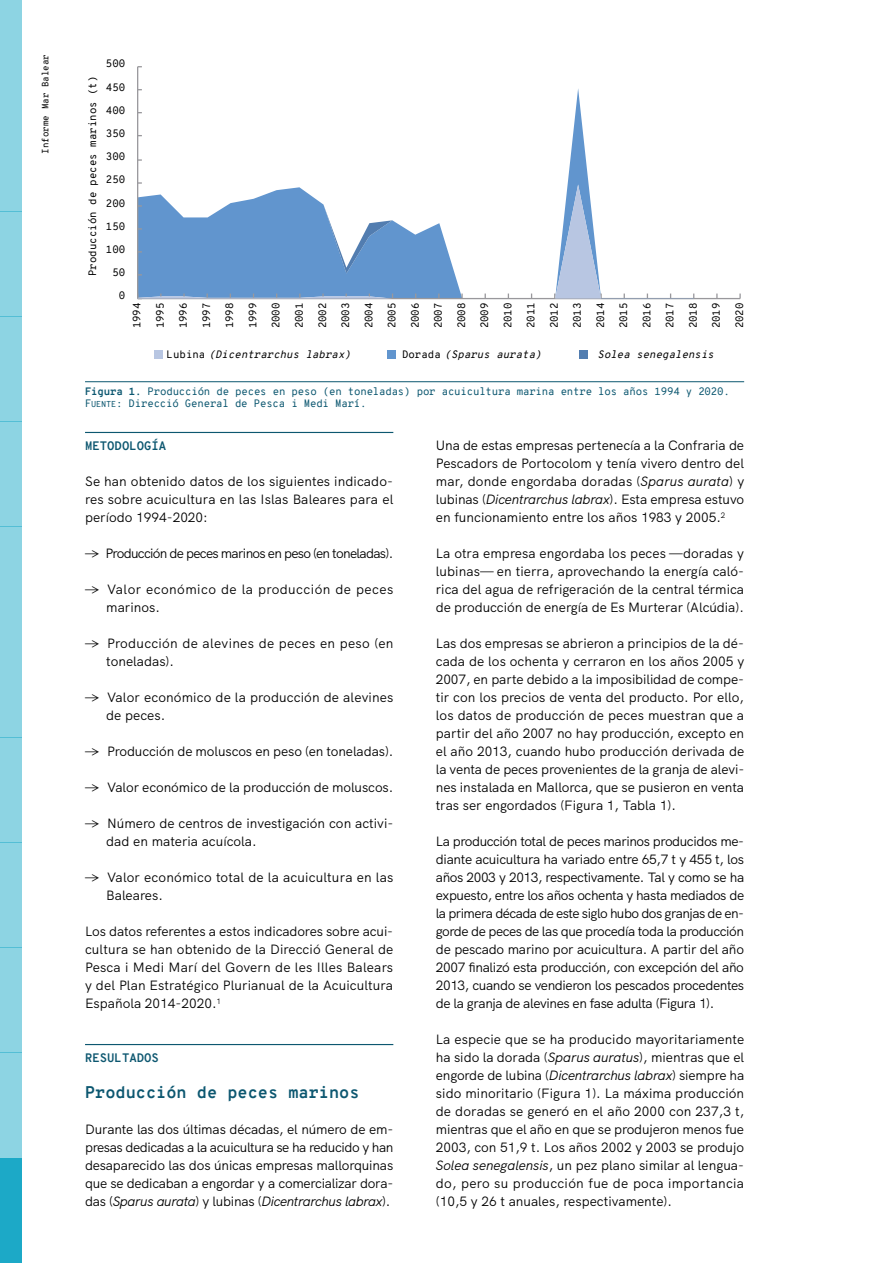
<style>
.page{position:relative;width:893px;height:1263px;background:#fff}
.page>*{position:absolute;margin:0;border:0;box-sizing:border-box;transform-origin:0 0}
.t1{font:700 16.5px "Overpass Mono";color:#0c5770}
.t2{font:13.5px/18px "HK Grotesk";color:#000;text-align:justify}
.t3{font:13.5px/18px "HK Grotesk";letter-spacing:.025em;color:#000}
.t4{font:13.5px "HK Grotesk";letter-spacing:-.05em;color:#000}
.t5{font:13.5px/18px "HK Grotesk";letter-spacing:.035em;color:#000}
.t6{font:700 12px "Overpass Mono";color:#0d5770}
.t7{font:10.5px "Overpass Mono";color:#000}
.t8{font:10.5px/12px "Overpass Mono";letter-spacing:-.02em;color:#0c5770}
.t9{font:italic 10.5px "Overpass Mono";color:#000}
.t10{font:9px "Overpass Mono";color:#000}
.s1{font-style:normal}
.s2{font-weight:700}
.s3{font-family:"Overpass Mono Regular SC800"}
.s4{font-family:"Overpass Mono Regular SC800";font-size:8.4px}
.s5{font-style:italic}
</style>
<div class="page">
<div style="left:0;top:0;width:21px;height:106px;background:#8dd4e3"></div>
<div style="left:0;top:421px;width:21px;height:106px;background:#8dd4e3"></div>
<div style="left:0;top:842px;width:21px;height:105px;background:#8dd4e3"></div>
<div style="left:0;top:211px;width:21px;height:105px;background:#8dd4e3"></div>
<div style="left:0;top:632px;width:21px;height:105px;background:#8dd4e3"></div>
<div style="left:0;top:1053px;width:21px;height:105px;background:#8dd4e3"></div>
<div style="left:0;top:106px;width:21px;height:105px;background:#8dd4e3"></div>
<div style="left:0;top:527px;width:21px;height:105px;background:#8dd4e3"></div>
<div style="left:0;top:947px;width:21px;height:106px;background:#8dd4e3"></div>
<div style="left:0;top:316px;width:21px;height:106px;background:#8dd4e3"></div>
<div style="left:0;top:737px;width:21px;height:105px;background:#8dd4e3"></div>
<div style="left:0;top:1158px;width:21px;height:105px;background:#1ca9c7"></div>
<hr style="left:85px;top:432px;width:308px;height:1px;background:#0d5770">
<hr style="left:85px;top:1044px;width:308px;height:1px;background:#0d5770">
<hr style="left:85px;top:381px;width:659px;height:1px;background:#0c5770">
<div style="left:154px;top:350px;width:8px;height:8px;background:#b8c6e2"></div>
<div style="left:387px;top:350px;width:8px;height:8px;background:#6195ce"></div>
<div style="left:579px;top:350px;width:9px;height:8px;background:#527db0"></div>
<hr style="left:137px;top:67px;width:1px;height:232px;background:#99989c">
<hr style="left:138px;top:298px;width:602px;height:1px;background:#99989c">
<svg style="left:138px;top:88px;width:451px;height:96px"></svg>
<svg style="left:138px;top:184px;width:556px;height:115px"></svg>
<p class="t10" style="left:39px;top:154px;width:101px;rotate:-90deg">Informe Mar Balear</p>
<p class="t7" style="left:85px;top:276px;width:202px;rotate:-90deg">Producción de peces marinos (t)</p>
<p class="t7" style="left:106px;top:56px;width:21px">500</p>
<p class="t7" style="left:106px;top:79px;width:21px">450</p>
<p class="t7" style="left:106px;top:103px;width:21px">400</p>
<p class="t7" style="left:106px;top:126px;width:21px">350</p>
<p class="t7" style="left:106px;top:149px;width:21px">300</p>
<p class="t7" style="left:106px;top:172px;width:21px">250</p>
<p class="t7" style="left:106px;top:195px;width:21px">200</p>
<p class="t7" style="left:106px;top:219px;width:21px">150</p>
<p class="t7" style="left:106px;top:242px;width:21px">100</p>
<p class="t7" style="left:112px;top:265px;width:14px">50</p>
<p class="t7" style="left:119px;top:288px;width:8px">0</p>
<p class="t7" style="left:129px;top:328px;width:27px;rotate:-90deg">1994</p>
<p class="t7" style="left:153px;top:328px;width:27px;rotate:-90deg">1995</p>
<p class="t7" style="left:176px;top:328px;width:27px;rotate:-90deg">1996</p>
<p class="t7" style="left:199px;top:328px;width:27px;rotate:-90deg">1997</p>
<p class="t7" style="left:222px;top:328px;width:27px;rotate:-90deg">1998</p>
<p class="t7" style="left:245px;top:328px;width:27px;rotate:-90deg">1999</p>
<p class="t7" style="left:268px;top:328px;width:27px;rotate:-90deg">2000</p>
<p class="t7" style="left:292px;top:328px;width:27px;rotate:-90deg">2001</p>
<p class="t7" style="left:315px;top:328px;width:27px;rotate:-90deg">2002</p>
<p class="t7" style="left:338px;top:328px;width:27px;rotate:-90deg">2003</p>
<p class="t7" style="left:361px;top:328px;width:27px;rotate:-90deg">2004</p>
<p class="t7" style="left:384px;top:328px;width:27px;rotate:-90deg">2005</p>
<p class="t7" style="left:408px;top:328px;width:27px;rotate:-90deg">2006</p>
<p class="t7" style="left:431px;top:328px;width:27px;rotate:-90deg">2007</p>
<p class="t7" style="left:454px;top:328px;width:27px;rotate:-90deg">2008</p>
<p class="t7" style="left:477px;top:328px;width:27px;rotate:-90deg">2009</p>
<p class="t7" style="left:500px;top:328px;width:27px;rotate:-90deg">2010</p>
<p class="t7" style="left:523px;top:328px;width:27px;rotate:-90deg">2011</p>
<p class="t7" style="left:547px;top:328px;width:27px;rotate:-90deg">2012</p>
<p class="t7" style="left:570px;top:328px;width:27px;rotate:-90deg">2013</p>
<p class="t7" style="left:593px;top:328px;width:27px;rotate:-90deg">2014</p>
<p class="t7" style="left:616px;top:328px;width:27px;rotate:-90deg">2015</p>
<p class="t7" style="left:639px;top:328px;width:27px;rotate:-90deg">2016</p>
<p class="t7" style="left:662px;top:328px;width:27px;rotate:-90deg">2017</p>
<p class="t7" style="left:686px;top:328px;width:27px;rotate:-90deg">2018</p>
<p class="t7" style="left:709px;top:328px;width:27px;rotate:-90deg">2019</p>
<p class="t7" style="left:732px;top:328px;width:27px;rotate:-90deg">2020</p>
<p class="t9" style="left:167px;top:347px;width:189px"><span class="s1">L u b i n a</span> (Dicentrarchus labrax)</p>
<p class="t9" style="left:402px;top:347px;width:144px"><span class="s1">D or a d a</span> (Sparus aurata)</p>
<p class="t9" style="left:598px;top:347px;width:121px">Solea senegalensis</p>
<p class="t8" style="left:85px;top:385px;width:646px"><span class="s2">Figura 1.</span> Producción de peces en peso (en toneladas) por acuicultura marina entre los años 1994 y 2020.<br><span class="s3">F</span><span class="s4">UENTE</span><span class="s3">:</span> Direcció General de Pesca i Medi Marí.</p>
<p class="t6" style="left:85px;top:437px;width:83px">METODOLOGÍA</p>
<p class="t2" style="left:85px;top:471px;width:310px">Se han obtenido datos de los siguientes indicado&shy;res sobre acuicultura en las Islas Baleares para el período 1994-2020:</p>
<p class="t4" style="left:85px;top:543px;width:310px">→ Producción de peces marinos en peso (en toneladas).</p>
<p class="t5" style="left:106px;top:579px;width:289px;text-indent:-21px">→ Valor económico de la producción de peces marinos.</p>
<p class="t3" style="left:106px;top:633px;width:289px;text-indent:-21px">→ Producción de alevines de peces en peso (en toneladas).</p>
<p class="t2" style="left:106px;top:687px;width:289px;text-indent:-21px">→ Valor económico de la producción de alevines de peces.</p>
<p class="t2" style="left:85px;top:741px;width:310px">→ Producción de moluscos en peso (en toneladas).</p>
<p class="t2" style="left:85px;top:777px;width:310px">→ Valor económico de la producción de moluscos.</p>
<p class="t2" style="left:106px;top:813px;width:289px;text-indent:-21px">→ Número de centros de investigación con activi&shy;dad en materia acuícola.</p>
<p class="t2" style="left:106px;top:867px;width:289px;text-indent:-21px">→ Valor económico total de la acuicultura en las<br>Baleares.</p>
<p class="t2" style="left:85px;top:921px;width:310px">Los datos referentes a estos indicadores sobre acui&shy;cultura se han obtenido de la Direcció General de Pesca i Medi Marí del Govern de les Illes Balears y del Plan Estratégico Plurianual de la Acuicultura Española 2014-2020.<sup>1</sup></p>
<p class="t6" style="left:85px;top:1049px;width:75px">RESULTADOS</p>
<p class="t1" style="left:85px;top:1080px;width:276px">Producción de peces marinos</p>
<p class="t2" style="left:85px;top:1119px;width:310px">Durante las dos últimas décadas, el número de em&shy;presas dedicadas a la acuicultura se ha reducido y han desaparecido las dos únicas empresas mallorquinas que se dedicaban a engordar y a comercializar dora&shy;das (<span class="s5">Sparus aurata</span>) y lubinas (<span class="s5">Dicentrarchus labrax</span>).</p>
<p class="t2" style="left:436px;top:435px;width:310px">Una de estas empresas pertenecía a la Confraria de Pescadors de Portocolom y tenía vivero dentro del mar, donde engordaba doradas (<span class="s5">Sparus aurata</span>) y lubinas (<span class="s5">Dicentrarchus labrax</span>). Esta empresa estuvo en funcionamiento entre los años 1983 y 2005.<sup>2</sup></p>
<p class="t2" style="left:436px;top:543px;width:310px">La otra empresa engordaba los peces —doradas y lubinas— en tierra, aprovechando la energía caló&shy;rica del agua de refrigeración de la central térmica de producción de energía de Es Murterar (Alcúdia).</p>
<p class="t2" style="left:436px;top:633px;width:310px">Las dos empresas se abrieron a principios de la dé&shy;cada de los ochenta y cerraron en los años 2005 y 2007, en parte debido a la imposibilidad de compe&shy;tir con los precios de venta del producto. Por ello, los datos de producción de peces muestran que a partir del año 2007 no hay producción, excepto en el año 2013, cuando hubo producción derivada de la venta de peces provenientes de la granja de alevi&shy;nes instalada en Mallorca, que se pusieron en venta tras ser engordados (Figura 1, Tabla 1).</p>
<p class="t2" style="left:436px;top:831px;width:310px">La producción total de peces marinos producidos me&shy;diante acuicultura ha variado entre 65,7 t y 455 t, los años 2003 y 2013, respectivamente. Tal y como se ha expuesto, entre los años ochenta y hasta mediados de la primera década de este siglo hubo dos granjas de en&shy;gorde de peces de las que procedía toda la producción de pescado marino por acuicultura. A partir del año 2007 finalizó esta producción, con excepción del año 2013, cuando se vendieron los pescados procedentes de la granja de alevines en fase adulta (Figura 1).</p>
<p class="t2" style="left:436px;top:1029px;width:310px">La especie que se ha producido mayoritariamente ha sido la dorada (<span class="s5">Sparus auratus</span>), mientras que el engorde de lubina (<span class="s5">Dicentrarchus labrax</span>) siempre ha sido minoritario (Figura 1). La máxima producción de doradas se generó en el año 2000 con 237,3 t, mientras que el año en que se produjeron menos fue 2003, con 51,9 t. Los años 2002 y 2003 se produjo <span class="s5">Solea senegalensis</span>, un pez plano similar al lengua&shy;do, pero su producción fue de poca importancia (10,5 y 26 t anuales, respectivamente).</p>
</div>
